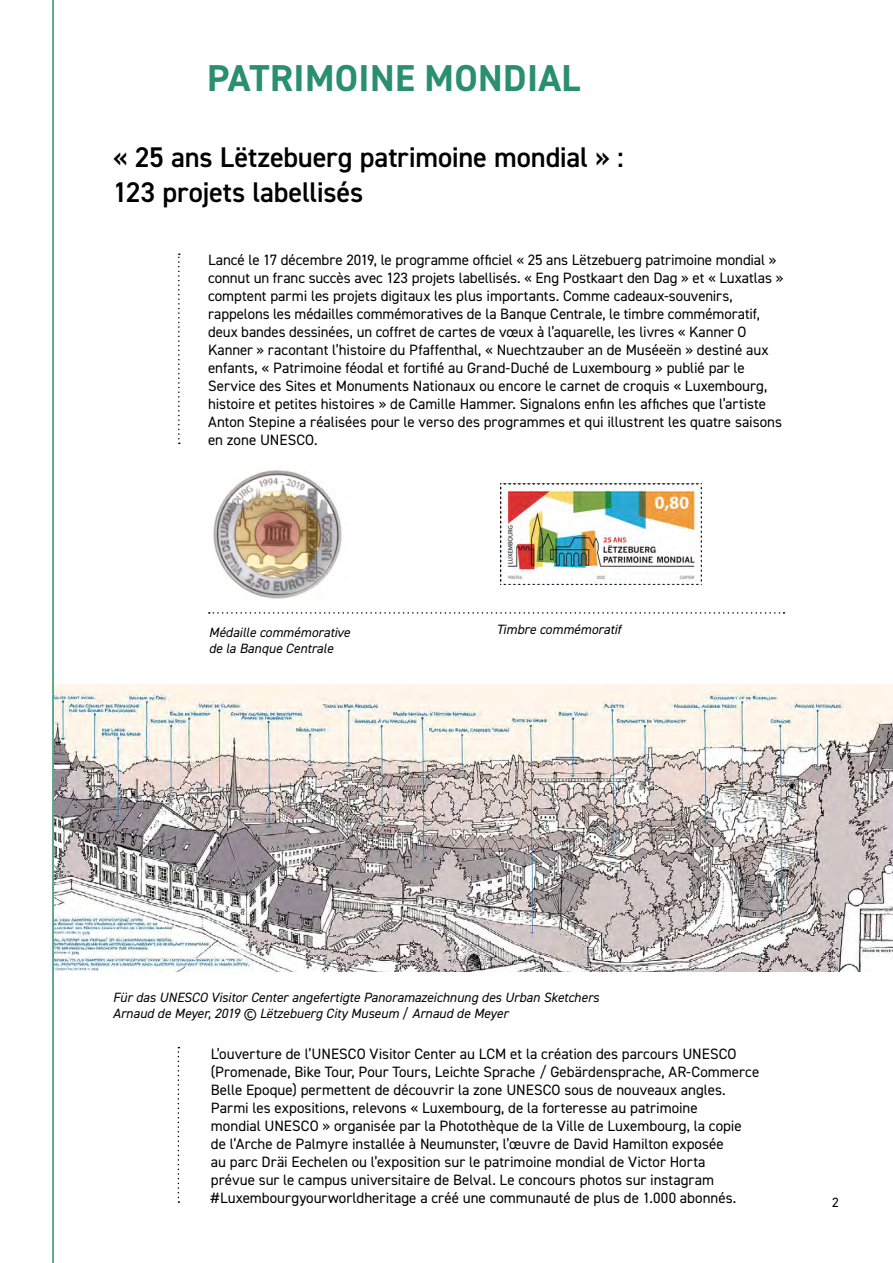
<style>
.page{position:relative;width:893px;height:1263px;background:#fff}
.page>*{position:absolute;margin:0;border:0;box-sizing:border-box;transform-origin:0 0}
.t1{font:700 37.5px "DIN2014";letter-spacing:.01em;color:#2a8e70}
.t2{font:600 28.5px/34.2px "DIN2014";letter-spacing:-.01em;color:#000}
.t3{font:15px/18px "DIN2014";color:#000}
.t4{font:italic 13.5px/16.2px "DIN2014";color:#000}
.t5{font:13.5px "DIN2014";color:#000}
</style>
<div class="page">
<img style="left:213px;top:470px;width:129px;height:129px">
<img style="left:501px;top:483px;width:201px;height:101px">
<svg style="left:209px;top:612px;width:575px;height:2px"></svg>
<svg style="left:178px;top:254px;width:2px;height:190px"></svg>
<svg style="left:178px;top:1047px;width:1px;height:156px"></svg>
<hr style="left:52px;top:0;width:2px;height:1263px;background:#2a8e70">
<img style="left:54px;top:685px;width:839px;height:286px">
<h1 class="t1" style="left:207px;top:53px;width:375px">PATRIMOINE MONDIAL</h1>
<h2 class="t2" style="left:113px;top:140px;width:512px">« 25 ans Lëtzebuerg patrimoine mondial » :<br>123 projets labellisés</h2>
<p class="t3" style="left:208px;top:251px;width:577px">Lancé le 17 décembre 2019, le programme officiel « 25 ans Lëtzebuerg patrimoine mondial » connut un franc succès avec 123 projets labellisés. « Eng Postkaart den Dag » et « Luxatlas » comptent parmi les projets digitaux les plus importants. Comme cadeaux-souvenirs, rappelons les médailles commémoratives de la Banque Centrale, le timbre commémoratif, deux bandes dessinées, un coffret de cartes de vœux à l’aquarelle, les livres « Kanner O Kanner » racontant l’histoire du Pfaffenthal, « Nuechtzauber an de Muséeën » destiné aux enfants, « Patrimoine féodal et fortifié au Grand-Duché de Luxembourg » publié par le Service des Sites et Monuments Nationaux ou encore le carnet de croquis « Luxembourg, histoire et petites histoires » de Camille Hammer. Signalons enfin les affiches que l’artiste Anton Stepine a réalisées pour le verso des programmes et qui illustrent les quatre saisons en zone UNESCO.</p>
<p class="t4" style="left:209px;top:624px;width:143px">Médaille commémorative</p>
<p class="t4" style="left:496px;top:621px;width:126px">Timbre commémoratif</p>
<p class="t4" style="left:209px;top:640px;width:126px">de la Banque Centrale</p>
<p class="t4" style="left:113px;top:989px;width:488px">Für das UNESCO Visitor Center angefertigte Panoramazeichnung des Urban Sketchers<br>Arnaud de Meyer, 2019 © Lëtzebuerg City Museum / Arnaud de Meyer</p>
<p class="t3" style="left:211px;top:1044px;width:550px">L’ouverture de l’UNESCO Visitor Center au LCM et la création des parcours UNESCO (Promenade, Bike Tour, Pour Tours, Leichte Sprache / Gebärdensprache, AR-Commerce Belle Epoque) permettent de découvrir la zone UNESCO sous de nouveaux angles.<br>Parmi les expositions, relevons « Luxembourg, de la forteresse au patrimoine<br>mondial UNESCO » organisée par la Photothèque de la Ville de Luxembourg, la copie de l’Arche de Palmyre installée à Neumunster, l’œuvre de David Hamilton exposée<br>au parc Dräi Eechelen ou l’exposition sur le patrimoine mondial de Victor Horta<br>prévue sur le campus universitaire de Belval. Le concours photos sur instagram #Luxembourgyourworldheritage a créé une communauté de plus de 1.000 abonnés.</p>
<p class="t5" style="left:832px;top:1194px;width:8px">2</p>
</div>
